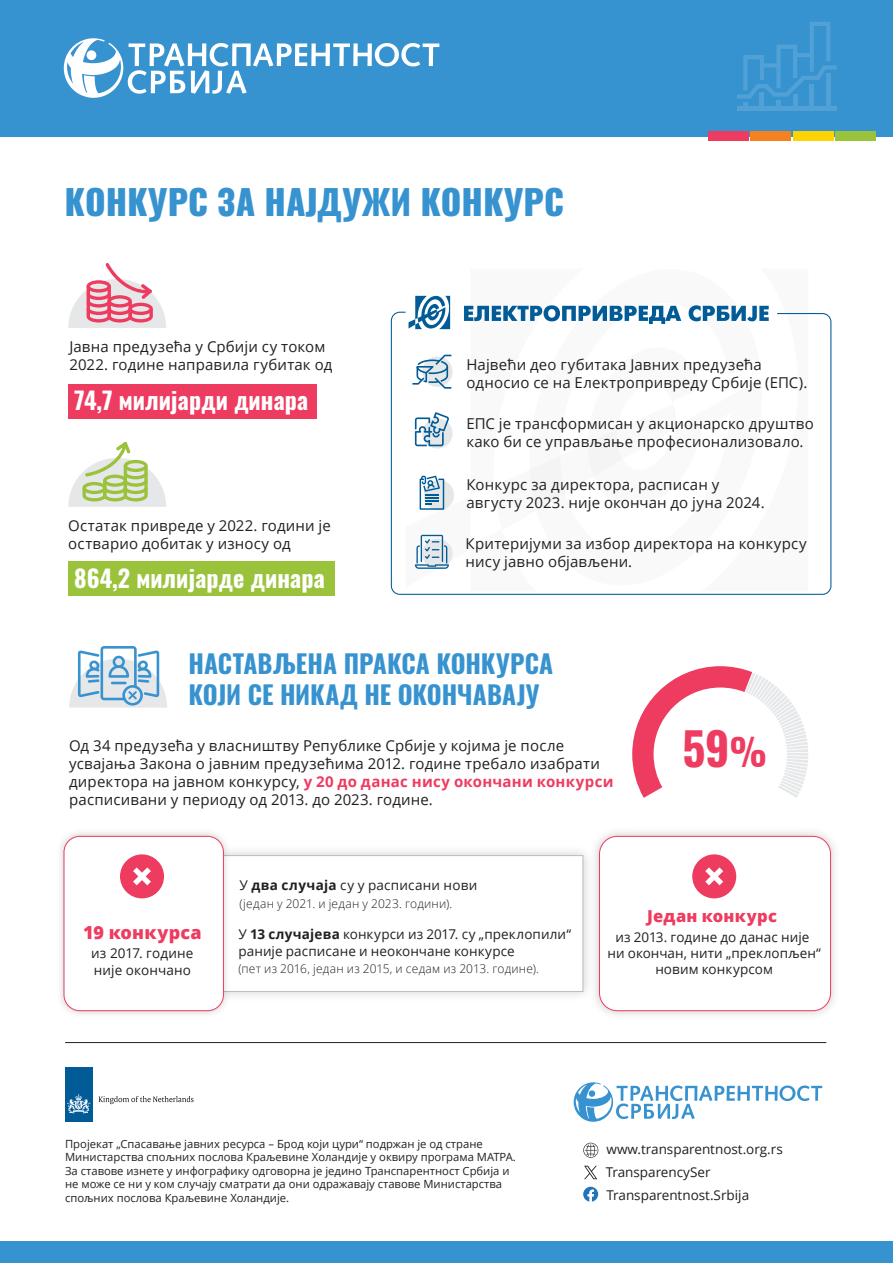
<style>
.page{position:relative;width:893px;height:1263px;background:#fff}
.page>*{position:absolute;margin:0;border:0;box-sizing:border-box;transform-origin:0 0}
.t1{font:700 45.3px "Oswald";color:#ee3b60}
.t2{font:800 34.5px "Oswald";color:#3793d0}
.t3{font:700 25.5px/30.6px "Oswald";color:#3793d0}
.t4{font:700 24px "Oswald";color:#fff}
.t5{font:800 18px "Open Sans";letter-spacing:.01em;color:#ee3b60}
.t6{font:800 16.5px "Open Sans";letter-spacing:.015em;color:#ee3b60}
.t7{font:15px/18px "Open Sans";letter-spacing:.01em;color:#231f20}
.t8{font:13.5px/16.2px "Open Sans";letter-spacing:.005em;color:#231f20}
.t9{font:300 12px "Open Sans";letter-spacing:.015em;color:#231f20}
.t10{font:11.25px/13.5px "Open Sans";color:#231f20}
.s1{font-weight:700;color:#ee3b60}
.s2{font-size:37.35px}
.s3{font-weight:700}
</style>
<div class="page">
<div style="left:235px;top:851px;width:351px;height:145px;background:#ececec"></div>
<div style="left:221px;top:855px;width:362px;height:137px;background:#fff;border:1px solid #bcbdc0"></div>
<img style="left:586px;top:832px;width:249px;height:183px">
<div style="left:599px;top:836px;width:231px;height:175px;background:#fff;border-radius:18px"></div>
<div style="left:599px;top:836px;width:232px;height:175px;border:1px solid #ee3b60;border-radius:18px"></div>
<div style="left:0;top:1242px;width:893px;height:21px;background:#3793d0"></div>
<div style="left:0;top:0;width:893px;height:136px;background:#3793d0"></div>
<div style="left:708px;top:131px;width:40px;height:10px;background:#ee3b60"></div>
<div style="left:793px;top:131px;width:40px;height:10px;background:#fed304"></div>
<div style="left:750px;top:131px;width:41px;height:10px;background:#f58220"></div>
<hr style="left:737px;top:107px;width:100px;height:4px;background:#52a1d6">
<svg style="left:737px;top:22px;width:100px;height:85px"></svg>
<div style="left:835px;top:131px;width:41px;height:10px;background:#9ac23b"></div>
<svg style="left:68px;top:263px;width:98px;height:65px"></svg>
<div style="left:68px;top:384px;width:249px;height:34px;background:#ee3b60"></div>
<div style="left:68px;top:562px;width:266px;height:34px;background:#9ac23b"></div>
<svg style="left:68px;top:442px;width:98px;height:65px"></svg>
<svg style="left:464px;top:305px;width:214px;height:6px"></svg>
<svg style="left:689px;top:305px;width:80px;height:6px"></svg>
<svg style="left:415px;top:295px;width:35px;height:16px"></svg>
<svg style="left:584px;top:1166px;width:13px;height:13px"></svg>
<svg style="left:583px;top:1187px;width:15px;height:15px"></svg>
<svg style="left:583px;top:1143px;width:15px;height:15px"></svg>
<hr style="left:65px;top:1042px;width:761px;height:1px;background:#231f20">
<svg style="left:632px;top:666px;width:176px;height:132px"></svg>
<svg style="left:69px;top:646px;width:98px;height:62px"></svg>
<div style="left:692px;top:854px;width:44px;height:44px;background:#ee3b60;border-radius:50%"></div>
<svg style="left:705px;top:867px;width:18px;height:18px"></svg>
<img style="left:61px;top:832px;width:174px;height:182px">
<div style="left:64px;top:836px;width:159px;height:175px;background:#fff;border-radius:16px"></div>
<div style="left:64px;top:836px;width:160px;height:175px;border:1px solid #ee3b60;border-radius:16px"></div>
<div style="left:120px;top:854px;width:44px;height:44px;background:#ee3b60;border-radius:50%"></div>
<svg style="left:133px;top:867px;width:18px;height:18px"></svg>
<svg style="left:390px;top:311px;width:442px;height:284px"></svg>
<div style="left:65px;top:1067px;width:27px;height:54px;background:#005b97"></div>
<svg style="left:67px;top:1094px;width:23px;height:20px"></svg>
<svg style="left:99px;top:1096px;width:95px;height:8px"></svg>
<svg style="left:64px;top:38px;width:375px;height:60px"></svg>
<svg style="left:574px;top:1082px;width:248px;height:40px"></svg>
<h2 class="t2" style="left:65px;top:184px;width:501px">КОНКУРС ЗА НАЈДУЖИ КОНКУРС</h2>
<p class="t7" style="left:69px;top:337px;width:264px">Јавна предузећа у Србији су током<br>2022. године направила губитак од</p>
<h3 class="t4" style="left:74px;top:388px;width:236px">74,7 милијарди динара</h3>
<p class="t7" style="left:68px;top:516px;width:264px">Остатак привреде у 2022. години је остварио добитак у износу од</p>
<h3 class="t4" style="left:74px;top:566px;width:252px">864,2 милијарде динара</h3>
<p class="t7" style="left:466px;top:355px;width:342px">Највећи део губитака Јавних предузећа односио се на Електропривреду Србије (ЕПС).</p>
<p class="t7" style="left:466px;top:414px;width:349px">ЕПС је трансформисан у акционарско друштво како би се управљање професионализовало.</p>
<p class="t7" style="left:466px;top:476px;width:300px">Конкурс за директора, расписан у августу 2023. није окончан до јуна 2024.</p>
<p class="t7" style="left:466px;top:534px;width:343px">Критеријуми за избор директора на конкурсу нису јавно објављени.</p>
<h3 class="t3" style="left:188px;top:650px;width:366px">НАСТАВЉЕНА ПРАКСА КОНКУРСА<br>КОЈИ СЕ НИКАД НЕ ОКОНЧАВАЈУ</h3>
<p class="t7" style="left:69px;top:736px;width:546px">Од 34 предузећа у власништву Републике Србије у којима је после усвајања Закона о јавним предузећима 2012. године требало изабрати директора на јавном конкурсу, <span class="s1">у 20 до данас нису окончани конкурси </span>расписивани у периоду од 2013. до 2023. године.</p>
<h1 class="t1" style="left:682px;top:725px;width:86px">59<span class="s2">%</span></h1>
<p class="t5" style="left:83px;top:919px;width:120px">19 конкурса</p>
<p class="t8" style="left:91px;top:945px;width:104px">из 2017. године није окончано</p>
<p class="t8" style="left:240px;top:877px;width:239px">У <span class="s3">два случаја</span> су у расписани нови</p>
<p class="t9" style="left:240px;top:895px;width:214px">(један у 2021. и један у 2023. години).</p>
<p class="t8" style="left:238px;top:926px;width:334px">У <span class="s3">13 случајева</span> конкурси из 2017. су „преклопили“ раније расписане и неокончане конкурсе</p>
<p class="t9" style="left:238px;top:960px;width:302px">(пет из 2016, један из 2015, и седам из 2013. године).</p>
<p class="t6" style="left:647px;top:904px;width:131px">Један конкурс</p>
<p class="t8" style="left:607px;top:928px;width:215px;text-align:center">из 2013. године до данас није ни окончан, нити „преклопљен“ новим конкурсом</p>
<p class="t10" style="left:65px;top:1136px;width:452px">Пројекат „Спасавање јавних ресурса – Брод који цури“ подржан је од стране Министарства спољних послова Краљевине Холандије у оквиру програма МАТРА.<br>За ставове изнете у инфографику одговорна је једино Транспарентност Србија и не може се ни у ком случају сматрати да они одражавају ставове Министарства спољних послова Краљевине Холандије.</p>
<p class="t8" style="left:607px;top:1141px;width:178px">www.transparentnost.org.rs</p>
<p class="t8" style="left:606px;top:1160px;width:145px;line-height:23.1px">TransparencySer<br>Transparentnost.Srbija</p>
</div>
